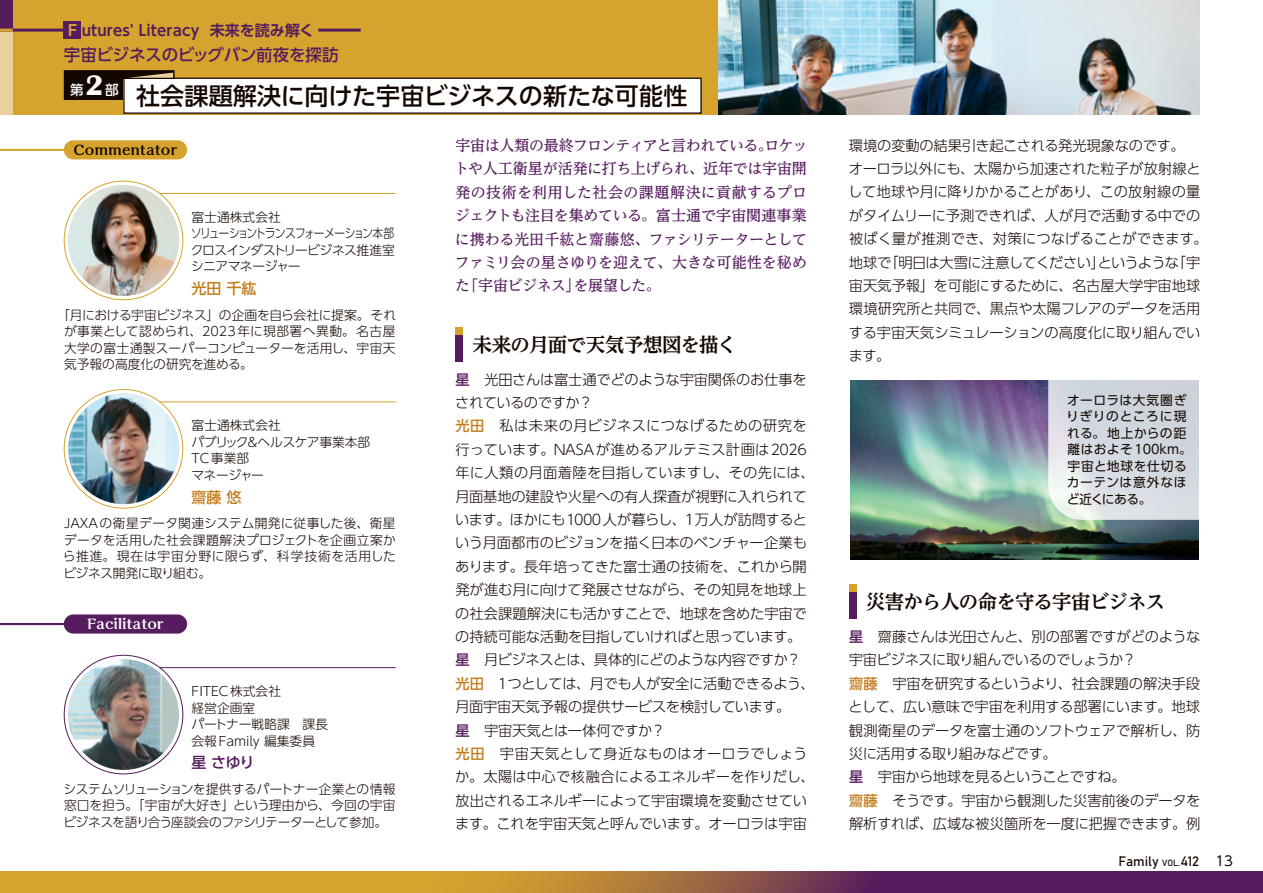
<style>
.page{position:relative;width:1263px;height:893px;background:#fff}
.page>*{position:absolute;margin:0;border:0;box-sizing:border-box;transform-origin:0 0}
.t1{font:500 24px "UD Shin Go Pro";color:#140700}
.t2{font:700 19.5px "UD Reimin Pro";letter-spacing:-.04em;color:#140700}
.t3{font:500 16.5px "UD Shin Go Pro";letter-spacing:-.01em;color:#551c5e}
.t4{font:500 15px/23.4px "UD Reimin Pro";letter-spacing:-.03em;color:#551c5e;text-align:justify}
.t5{font:700 15px "UD Shin Go Pro De";letter-spacing:.01em;color:#551c5e}
.t6{font:800 15px "Kaimin So Std";color:#140700}
.t7{font:800 15px "Kaimin So Std";color:#fff}
.t8{font:500 15px "UD Shin Go Pro";color:#c37d1d}
.t9{font:500 15px "UD Shin Go Pro";color:#551c5e}
.t10{font:300 14.25px/23.4px "UD Shin Go Pro";letter-spacing:-.01em;color:#140700}
.t11{font:13.5px "Bahnschrift";color:#140700}
.t12{font:300 12.75px/16.5px "UD Shin Go Pro";color:#140700;text-align:justify}
.t13{font:12.75px/16.5px "UD Shin Go Pro";letter-spacing:.04em;color:#140700}
.t14{font:300 12.75px/16.5px "UD Shin Go Pro";letter-spacing:-.05em;color:#140700}
.s1{color:#d6a42e}
.s2{font-weight:500;color:#551c5e}
.s3{font-weight:500;color:#c37d1d}
.s4{font-size:9px}
.s5{font-family:"UD Shin Go Pro"}
</style>
<div class="page">
<svg style="left:0;top:872px;width:1263px;height:21px;background:#9d6842"></svg>
<img style="left:850px;top:381px;width:349px;height:178px">
<svg style="left:1048px;top:381px;width:151px;height:139px;background:#d6dbe2"></svg>
<div style="left:0;top:0;width:719px;height:115px;background:#d6a42e"></div>
<hr style="left:318px;top:29px;width:43px;height:3px;background:#551c5e">
<div style="left:0;top:0;width:13px;height:115px;background:#ead09c"></div>
<div style="left:0;top:0;width:13px;height:31px;background:#551c5e"></div>
<hr style="left:0;top:29px;width:70px;height:3px;background:#551c5e">
<div style="left:64px;top:71px;width:110px;height:28px;background:#140700"></div>
<div style="left:64px;top:70px;width:110px;height:30px;border:1px solid #140700"></div>
<div style="left:124px;top:78px;width:577px;height:35px;background:#fff"></div>
<div style="left:123px;top:78px;width:579px;height:36px;border:1px solid #140700"></div>
<svg style="left:117px;top:71px;width:58px;height:9px"></svg>
<svg style="left:0;top:29px;width:13px;height:3px"></svg>
<div style="left:64px;top:21px;width:17px;height:17px;background:#551c5e"></div>
<div style="left:456px;top:327px;width:7px;height:34px;background:#551c5e"></div>
<div style="left:456px;top:327px;width:7px;height:8px;background:#d6a42e"></div>
<div style="left:849px;top:584px;width:7px;height:34px;background:#551c5e"></div>
<div style="left:849px;top:584px;width:7px;height:8px;background:#d6a42e"></div>
<hr style="left:160px;top:193px;width:236px;height:1px;background:#d6a42e">
<hr style="left:160px;top:401px;width:236px;height:1px;background:#d6a42e">
<hr style="left:160px;top:667px;width:236px;height:1px;background:#551c5e">
<div style="left:64px;top:140px;width:123px;height:19px;background:#d6a42e;border-radius:10px"></div>
<hr style="left:0;top:149px;width:68px;height:2px;background:#d6a42e">
<div style="left:64px;top:614px;width:123px;height:20px;background:#551c5e;border-radius:10px"></div>
<hr style="left:0;top:623px;width:68px;height:2px;background:#551c5e">
<img style="left:68px;top:185px;width:111px;height:111px;border-radius:55px">
<img style="left:68px;top:394px;width:111px;height:110px;border-radius:55px">
<img style="left:68px;top:659px;width:111px;height:111px;border-radius:55px">
<img style="left:719px;top:0;width:480px;height:115px">
<p class="t5" style="left:68px;top:18px;width:248px"><span class="s1">F</span> utures' Literacy 未来を読み解く</p>
<p class="t3" style="left:64px;top:42px;width:277px">宇宙ビジネスのビッグバン前夜を探訪</p>
<h1 class="t1" style="left:70px;top:76px;width:619px"><sup>第</sup><sup>2</sup><sup>部</sup> 社会課題解決に向けた宇宙ビジネスの新たな可能性</h1>
<p class="t6" style="left:74px;top:139px;width:105px">Commentator</p>
<p class="t14" style="left:191px;top:208px;width:206px">富士通株式会社<br>ソリューショントランスフォーメーション本部クロスインダストリービジネス推進室シニアマネージャー</p>
<p class="t8" style="left:192px;top:276px;width:66px">光田 千紘</p>
<p class="t12" style="left:64px;top:306px;width:334px;text-indent:-7px">「月における宇宙ビジネス」の企画を自ら会社に提案。それが事業として認められ、2023年に現部署へ異動。名古屋大学の富士通製スーパーコンピューターを活用し、宇宙天気予報の高度化の研究を進める。</p>
<p class="t12" style="left:191px;top:417px;width:180px;text-align:left">富士通株式会社<br>パブリック＆ヘルスケア事業本部<br>TC事業部　<br>マネージャー</p>
<p class="t8" style="left:192px;top:485px;width:51px">齋藤 悠</p>
<p class="t12" style="left:63px;top:514px;width:334px">JAXAの衛星データ関連システム開発に従事した後、衛星データを活用した社会課題解決プロジェクトを企画立案から推進。現在は宇宙分野に限らず、科学技術を活用したビジネス開発に取り組む。</p>
<p class="t7" style="left:87px;top:613px;width:78px">Facilitator</p>
<p class="t12" style="left:191px;top:682px;width:138px;text-align:left">FITEC株式会社<br>経営企画室<br>パートナー戦略課　課長会報Family 編集委員</p>
<p class="t9" style="left:192px;top:750px;width:65px">星 さゆり</p>
<p class="t12" style="left:63px;top:780px;width:334px">システムソリューションを提供するパートナー企業との情報窓口を担う。「宇宙が大好き」という理由から、今回の宇宙ビジネスを語り合う座談会のファシリテーターとして参加。</p>
<p class="t4" style="left:454px;top:133px;width:355px">宇宙は人類の最終フロンティアと言われている。ロケットや人工衛星が活発に打ち上げられ、近年では宇宙開発の技術を利用した社会の課題解決に貢献するプロジェクトも注目を集めている。富士通で宇宙関連事業に携わる光田千紘と齋藤悠、ファシリテーターとしてファミリ会の星さゆりを迎えて、大きな可能性を秘めた「宇宙ビジネス」を展望した。</p>
<h2 class="t2" style="left:472px;top:328px;width:266px">未来の月面で天気予想図を描く</h2>
<p class="t10" style="left:455px;top:367px;width:361px"><span class="s2">星</span>　光田さんは富士通でどのような宇宙関係のお仕事をされているのですか？<br><span class="s3">光田</span>　私は未来の月ビジネスにつなげるための研究を行っています。NASAが進めるアルテミス計画は2026年に人類の月面着陸を目指していますし、その先には、月面基地の建設や火星への有人探査が視野に入れられています。ほかにも1000人が暮らし、1万人が訪問するという月面都市のビジョンを描く日本のベンチャー企業もあります。長年培ってきた富士通の技術を、これから開発が進む月に向けて発展させながら、その知見を地球上の社会課題解決にも活かすことで、地球を含めた宇宙での持続可能な活動を目指していければと思っています。<span class="s2">星</span>　月ビジネスとは、具体的にどのような内容ですか？<span class="s3">光田</span>　1つとしては、月でも人が安全に活動できるよう、月面宇宙天気予報の提供サービスを検討しています。<br><span class="s2">星</span>　宇宙天気とは一体何ですか？　<br><span class="s3">光田</span>　宇宙天気として身近なものはオーロラでしょうか。太陽は中心で核融合によるエネルギーを作りだし、放出されるエネルギーによって宇宙環境を変動させています。これを宇宙天気と呼んでいます。オーロラは宇宙</p>
<p class="t10" style="left:848px;top:133px;width:361px">環境の変動の結果引き起こされる発光現象なのです。<br>オーロラ以外にも、太陽から加速された粒子が放射線として地球や月に降りかかることがあり、この放射線の量がタイムリーに予測できれば、人が月で活動する中での被ばく量が推測でき、対策につなげることができます。地球で「明日は大雪に注意してください」というような「宇宙天気予報」を可能にするために、名古屋大学宇宙地球環境研究所と共同で、黒点や太陽フレアのデータを活用する宇宙天気シミュレーションの高度化に取り組んでいます。</p>
<p class="t13" style="left:1066px;top:391px;width:127px">オーロラは大気圏ぎりぎりのところに現れる。地上からの距離はおよそ100km。宇宙と地球を仕切るカーテンは意外なほど近くにある。</p>
<h2 class="t2" style="left:866px;top:586px;width:300px">災害から人の命を守る宇宙ビジネス</h2>
<p class="t10" style="left:848px;top:624px;width:353px"><span class="s2">星</span>　齋藤さんは光田さんと、別の部署ですがどのような宇宙ビジネスに取り組んでいるのでしょうか？<br><span class="s3">齋藤</span>　宇宙を研究するというより、社会課題の解決手段として、広い意味で宇宙を利用する部署にいます。地球観測衛星のデータを富士通のソフトウェアで解析し、防災に活用する取り組みなどです。<br><span class="s2">星</span>　宇宙から地球を見るということですね。<br><span class="s3">齋藤</span>　そうです。宇宙から観測した災害前後のデータを解析すれば、広域な被災箇所を一度に把握できます。例</p>
<p class="t11" style="left:1118px;top:850px;width:116px">Family <span class="s4">VOL.</span>412 <span class="s5">13</span></p>
</div>
